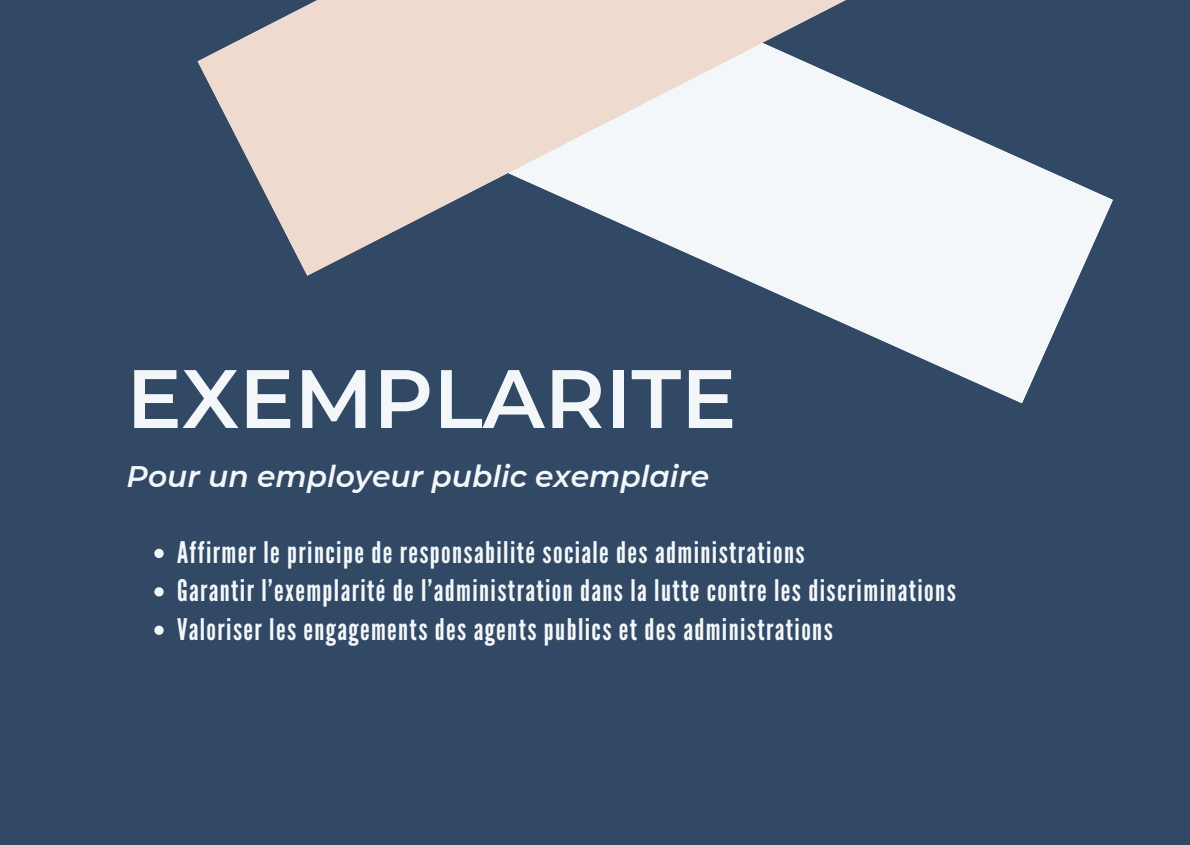
<style>
.page{position:relative;width:1190px;height:845px;background:#fff}
.page>*{position:absolute;margin:0;border:0;box-sizing:border-box;transform-origin:0 0}
.t1{font:600 82.6px "Montserrat";color:#f3f7fa}
.t2{font:29.8px/38.4px "League Gothic";letter-spacing:.045em;color:#f3f7fa}
.t3{font:italic 600 29.8px "Montserrat";color:#f3f7fa}
</style>
<div class="page">
<div style="left:0;top:0;width:1190px;height:844px;background:#314964"></div>
<svg style="left:738px;top:85px;width:375px;height:318px;fill:#f3f7fa"></svg>
<svg style="left:197px;top:0;width:661px;height:276px;fill:#efdad0"></svg>
<svg style="left:154px;top:548px;width:10px;height:10px"></svg>
<svg style="left:154px;top:587px;width:10px;height:9px"></svg>
<svg style="left:154px;top:625px;width:10px;height:10px"></svg>
<h1 class="t1" style="left:126px;top:348px;width:611px">EXEMPLARITE</h1>
<p class="t3" style="left:126px;top:458px;width:584px">Pour un employeur public exemplaire</p>
<p class="t2" style="left:177px;top:534px;width:780px">Affirmer le principe de responsabilité sociale des administrations<br>Garantir l’exemplarité de l’administration dans la lutte contre les discriminations<br>Valoriser les engagements des agents publics et des administrations</p>
</div>
